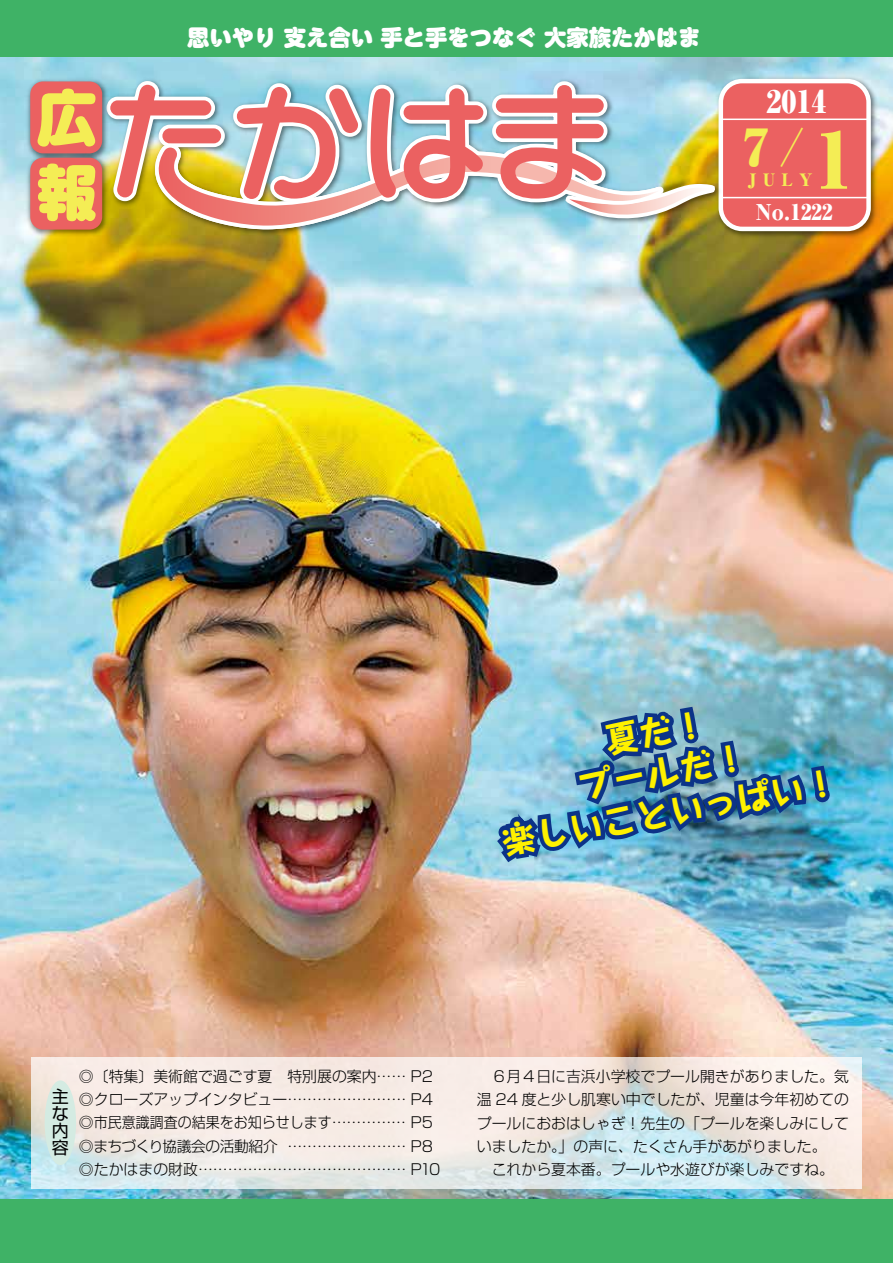
<style>
.page{position:relative;width:893px;height:1263px;background:#fff}
.page>*{position:absolute;margin:0;border:0;box-sizing:border-box;transform-origin:0 0}
.t1{font:900 75px "Ryumin Pr 6 N";color:#f4ed55}
.t2{font:900 60px/74.4px "Shin M Go Pr 6 N";color:#f4ed55}
.t3{font:900 49.5px "Ryumin Pr 6 N";color:#f4ed55}
.t4{font:800 34.05px/40.3px "Taka Hand Std";color:#fff100;text-align:center}
.t5{font:900 30px "Ryumin Pr 6 N";color:#fff}
.t6{font:22.35px "Tunnel Min Tightline";color:#fff}
.t7{font:900 21px "Ryumin Pr 6 N";color:#fff}
.t8{font:16.95px/17px "Shin Go Pr 6 N";color:#000;text-align:justify}
.t9{font:900 16.5px "Ryumin Pr 6 N";color:#f4ed55}
.t10{font:300 14.85px/23.4px "Shin Go Pr 6 N";color:#000}
</style>
<div class="page">
<img style="left:0;top:56px;width:893px;height:1143px">
<img style="left:714px;top:74px;width:166px;height:167px">
<div style="left:721px;top:81px;width:148px;height:148px;background:#eb6161;border-radius:21px"></div>
<div style="left:718px;top:79px;width:153px;height:152px;border:5px solid #fff;border-radius:21px"></div>
<img style="left:112px;top:76px;width:614px;height:164px">
<svg style="left:152px;top:137px;width:576px;height:96px"></svg>
<img style="left:112px;top:77px;width:607px;height:149px">
<img style="left:25px;top:76px;width:87px;height:76px">
<div style="left:30px;top:81px;width:72px;height:72px;background:#eb6161;border-radius:13px"></div>
<img style="left:25px;top:152px;width:87px;height:88px">
<div style="left:30px;top:158px;width:72px;height:72px;background:#eb6161;border-radius:13px"></div>
<hr style="left:721px;top:197px;width:147px;height:1px;background:#fff">
<hr style="left:721px;top:119px;width:147px;height:1px;background:#fff">
<div style="left:0;top:1199px;width:893px;height:64px;background:#3fb266"></div>
<div style="left:0;top:0;width:893px;height:56px;background:#3fb266"></div>
<img style="left:483px;top:702px;width:351px;height:170px">
<svg style="left:31px;top:1057px;width:831px;height:131px;fill:#f5ebe7"></svg>
<div style="left:45px;top:1080px;width:31px;height:85px;background:#d4ebe2;border-radius:50%"></div>
<h2 class="t2" style="left:37px;top:83px;width:60px">広報</h2>
<h3 class="t6" style="left:187px;top:20px;width:515px">思いやり 支え合い 手と手をつなぐ 大家族たかはま</h3>
<h3 class="t5" style="left:766px;top:78px;width:62px">2014</h3>
<h3 class="t3" style="left:744px;top:108px;width:62px">7/</h3>
<p class="t9" style="left:748px;top:167px;width:66px">JULY</p>
<h1 class="t1" style="left:815px;top:101px;width:39px">1</h1>
<h3 class="t7" style="left:756px;top:196px;width:78px">No.1222</h3>
<h3 class="t4" style="left:484px;top:738px;width:342px;rotate:-10deg">夏だ！<br>プールだ！<br>楽しいこといっぱい！</h3>
<p class="t8" style="left:52px;top:1086px;width:18px">主な内容</p>
<p class="t10" style="left:79px;top:1063px;width:363px">◎〔特集〕美術館で過ごす夏　特別展の案内…… P2 ◎クローズアップインタビュー…………………… P4 ◎市民意識調査の結果をお知らせします…………… P5 ◎まちづくり協議会の活動紹介 …………………… P8 ◎たかはまの財政…………………………………… P10</p>
<p class="t10" style="left:477px;top:1063px;width:374px">　６月４日に吉浜小学校でプール開きがありました。気温 24 度と少し肌寒い中でしたが、児童は今年初めてのプールにおおはしゃぎ！先生の「プールを楽しみにしていましたか。」の声に、たくさん手があがりました。<br>　これから夏本番。プールや水遊びが楽しみですね。</p>
</div>
